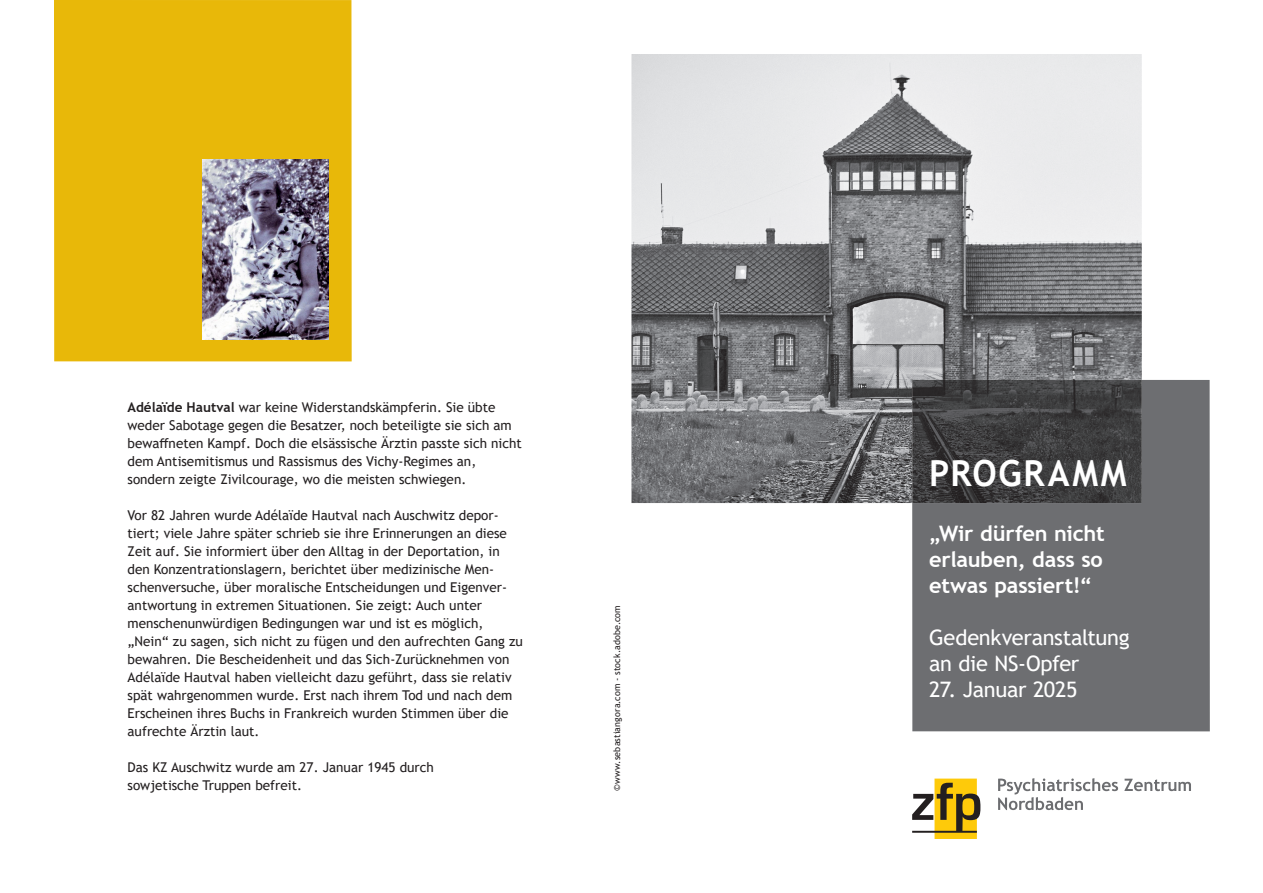
<style>
.page{position:relative;width:1263px;height:893px;background:#fff}
.page>*{position:absolute;margin:0;border:0;box-sizing:border-box;transform-origin:0 0}
.t1{font:700 36px "Trebuchet MS";letter-spacing:.055em;color:#fff;scale:.96 1}
.t2{font:700 21.3px/26.1px "Trebuchet MS";letter-spacing:-.01em;color:#fff;text-align:justify}
.t3{font:21.3px/26.1px "Trebuchet MS";letter-spacing:-.015em;color:#fff}
.t4{font:13.5px/18px "Trebuchet MS";color:#231f20}
.t5{font:9px "Trebuchet MS";letter-spacing:.015em;color:#231f20}
.s1{font-weight:700}
</style>
<div class="page">
<img style="left:631px;top:54px;width:511px;height:449px">
<div style="left:912px;top:380px;width:298px;height:351px;background:#6d6e71"></div>
<img style="left:912px;top:380px;width:230px;height:123px">
<svg style="left:998px;top:778px;width:120px;height:32px"></svg>
<svg style="left:1124px;top:779px;width:67px;height:12px"></svg>
<div style="left:934px;top:779px;width:43px;height:60px;background:#feca0a"></div>
<svg style="left:912px;top:783px;width:68px;height:50px"></svg>
<div style="left:54px;top:0;width:298px;height:361px;background:#e8b809"></div>
<img style="left:203px;top:159px;width:125px;height:180px">
<p class="t4" style="left:128px;top:398px;width:396px"><span class="s1">Adélaïde Hautval</span> war keine Widerstandskämpferin. Sie übte weder Sabotage gegen die Besatzer, noch beteiligte sie sich am bewaffneten Kampf. Doch die elsässische Ärztin passte sich nicht dem Antisemitismus und Rassismus des Vichy-Regimes an, sondern zeigte Zivilcourage, wo die meisten schwiegen.</p>
<p class="t4" style="left:128px;top:506px;width:397px">Vor 82 Jahren wurde Adélaïde Hautval nach Auschwitz depor&shy;tiert; viele Jahre später schrieb sie ihre Erinnerungen an diese Zeit auf. Sie informiert über den Alltag in der Deportation, in den Konzentrationslagern, berichtet über medizinische Men&shy;schenversuche, über moralische Entscheidungen und Eigenver&shy;antwortung in extremen Situationen. Sie zeigt: Auch unter menschenunwürdigen Bedingungen war und ist es möglich, „Nein“ zu sagen, sich nicht zu fügen und den aufrechten Gang zu bewahren. Die Bescheidenheit und das Sich-Zurücknehmen von Adélaïde Hautval haben vielleicht dazu geführt, dass sie relativ spät wahrgenommen wurde. Erst nach ihrem Tod und nach dem Erscheinen ihres Buchs in Frankreich wurden Stimmen über die aufrechte Ärztin laut.</p>
<p class="t4" style="left:128px;top:758px;width:308px">Das KZ Auschwitz wurde am 27. Januar 1945 durch sowjetische Truppen befreit.</p>
<p class="t5" style="left:611px;top:791px;width:187px;rotate:-90deg">©www.sebastiangora.com - stock.adobe.com</p>
<h1 class="t1" style="left:929px;top:451px;width:207px">PROGRAMM</h1>
<h2 class="t2" style="left:929px;top:520px;width:177px">„Wir dürfen nicht erlauben, dass so etwas passiert!“</h2>
<h2 class="t3" style="left:929px;top:624px;width:202px">Gedenkveranstaltung an die NS-Opfer</h2>
<h2 class="t3" style="left:929px;top:677px;width:150px">27. Januar 2025</h2>
</div>
